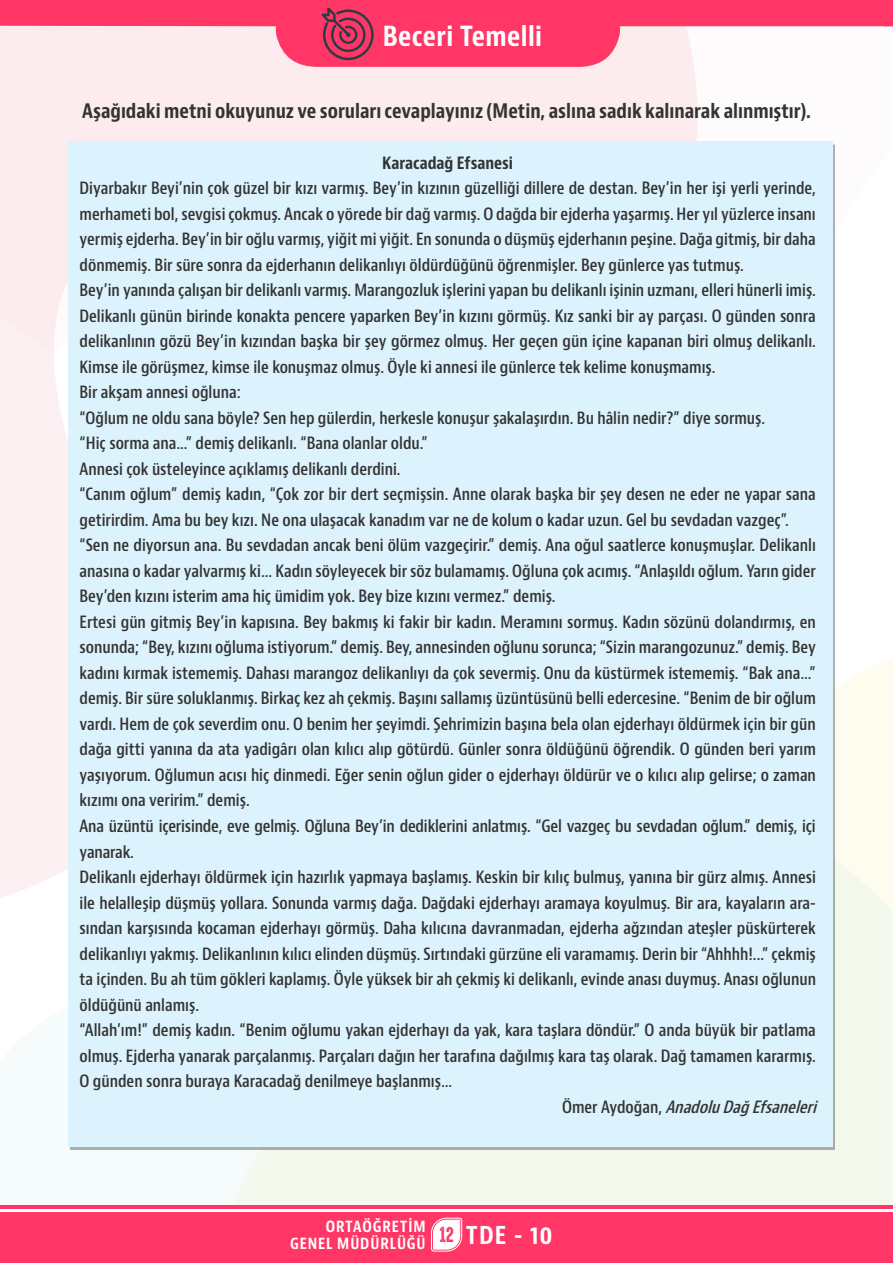
<style>
.page{position:relative;width:893px;height:1263px;background:#fff}
.page>*{position:absolute;margin:0;border:0;box-sizing:border-box;transform-origin:0 0}
.etkinlikadı{font:700 condensed 27px "Bernino Sans";letter-spacing:.015em;color:#fff}
.t1{font:700 condensed 24px "Bernino Sans";color:#fff}
.gövde_metin{font:700 condensed 19.5px "Bernino Sans";color:#333}
.gövde_metin-2{font:600 condensed 16.5px/25.5px "Bernino Sans";color:#333;text-align:justify}
.gövde_metin-3{font:italic 600 condensed 16.5px "Bernino Sans";color:#333}
.gövde_metin-4{font:700 condensed 16.5px "Bernino Sans";color:#333}
.t2{font:700 condensed 15px/17.2px "Bernino Sans";letter-spacing:.06em;color:#fff;text-align:right}
.s1{font-style:normal}
.s2{font-family:"High Voltage Rough";font-weight:400;font-stretch:normal;font-size:19.5px;color:#ff3666}
</style>
<div class="page">
<div style="left:0;top:67px;width:608px;height:7px;background:#fdecee"></div>
<hr style="left:0;top:1205px;width:893px;height:4px;background:#ff3666">
<div style="left:0;top:1212px;width:893px;height:51px;background:#ff3666"></div>
<svg style="left:0;top:0;width:893px;height:67px;background:#fe819f"></svg>
<svg style="left:430px;top:1217px;width:33px;height:35px"></svg>
<div style="left:68px;top:141px;width:765px;height:1005px;background:#dcf2fc"></div>
<svg style="left:321px;top:8px;width:53px;height:52px;background:#be375b"></svg>
<p class="etkinlikadı" style="left:383px;top:20px;width:161px">Beceri Temelli</p>
<p class="gövde_metin" style="left:82px;top:99px;width:730px">Aşağıdaki metni okuyunuz ve soruları cevaplayınız (Metin, aslına sadık kalınarak alınmıştır).</p>
<p class="gövde_metin-4" style="left:382px;top:153px;width:132px">Karacadağ Efsanesi</p>
<p class="gövde_metin-2" style="left:80px;top:176px;width:738px">Diyarbakır Beyi’nin çok güzel bir kızı varmış. Bey’in kızının güzelliği dillere de destan. Bey’in her işi yerli yerinde, merhameti bol, sevgisi çokmuş. Ancak o yörede bir dağ varmış. O dağda bir ejderha yaşarmış. Her yıl yüzlerce insanı yermiş ejderha. Bey’in bir oğlu varmış, yiğit mi yiğit. En sonunda o düşmüş ejderhanın peşine. Dağa gitmiş, bir daha dönmemiş. Bir süre sonra da ejderhanın delikanlıyı öldürdüğünü öğrenmişler. Bey günlerce yas tutmuş.</p>
<p class="gövde_metin-2" style="left:80px;top:278px;width:738px">Bey’in yanında çalışan bir delikanlı varmış. Marangozluk işlerini yapan bu delikanlı işinin uzmanı, elleri hünerli imiş.<br>Delikanlı günün birinde konakta pencere yaparken Bey’in kızını görmüş. Kız sanki bir ay parçası. O günden sonra delikanlının gözü Bey’in kızından başka bir şey görmez olmuş. Her geçen gün içine kapanan biri olmuş delikanlı.<br>Kimse ile görüşmez, kimse ile konuşmaz olmuş. Öyle ki annesi ile günlerce tek kelime konuşmamış.</p>
<p class="gövde_metin-2" style="left:80px;top:380px;width:163px">Bir akşam annesi oğluna:</p>
<p class="gövde_metin-2" style="left:80px;top:406px;width:687px">“Oğlum ne oldu sana böyle? Sen hep gülerdin, herkesle konuşur şakalaşırdın. Bu hâlin nedir?” diye sormuş.</p>
<p class="gövde_metin-2" style="left:80px;top:431px;width:350px">“Hiç sorma ana…” demiş delikanlı. “Bana olanlar oldu.”</p>
<p class="gövde_metin-2" style="left:80px;top:457px;width:323px">Annesi çok üsteleyince açıklamış delikanlı derdini.</p>
<p class="gövde_metin-2" style="left:80px;top:482px;width:738px">“Canım oğlum” demiş kadın, “Çok zor bir dert seçmişsin. Anne olarak başka bir şey desen ne eder ne yapar sana getirirdim. Ama bu bey kızı. Ne ona ulaşacak kanadım var ne de kolum o kadar uzun. Gel bu sevdadan vazgeç”.</p>
<p class="gövde_metin-2" style="left:80px;top:533px;width:738px">“Sen ne diyorsun ana. Bu sevdadan ancak beni ölüm vazgeçirir.” demiş. Ana oğul saatlerce konuşmuşlar. Delikanlı anasına o kadar yalvarmış ki… Kadın söyleyecek bir söz bulamamış. Oğluna çok acımış. “Anlaşıldı oğlum. Yarın gider Bey’den kızını isterim ama hiç ümidim yok. Bey bize kızını vermez.” demiş.</p>
<p class="gövde_metin-2" style="left:80px;top:610px;width:738px">Ertesi gün gitmiş Bey’in kapısına. Bey bakmış ki fakir bir kadın. Meramını sormuş. Kadın sözünü dolandırmış, en sonunda; “Bey, kızını oğluma istiyorum.” demiş. Bey, annesinden oğlunu sorunca; “Sizin marangozunuz.” demiş. Bey kadını kırmak istememiş. Dahası marangoz delikanlıyı da çok severmiş. Onu da küstürmek istememiş. “Bak ana…” demiş. Bir süre soluklanmış. Birkaç kez ah çekmiş. Başını sallamış üzüntüsünü belli edercesine. “Benim de bir oğlum vardı. Hem de çok severdim onu. O benim her şeyimdi. Şehrimizin başına bela olan ejderhayı öldürmek için bir gün dağa gitti yanına da ata yadigârı olan kılıcı alıp götürdü. Günler sonra öldüğünü öğrendik. O günden beri yarım yaşıyorum. Oğlumun acısı hiç dinmedi. Eğer senin oğlun gider o ejderhayı öldürür ve o kılıcı alıp gelirse; o zaman kızımı ona veririm.” demiş.</p>
<p class="gövde_metin-2" style="left:80px;top:814px;width:738px">Ana üzüntü içerisinde, eve gelmiş. Oğluna Bey’in dediklerini anlatmış. “Gel vazgeç bu sevdadan oğlum.” demiş, içi yanarak.</p>
<p class="gövde_metin-2" style="left:80px;top:865px;width:738px">Delikanlı ejderhayı öldürmek için hazırlık yapmaya başlamış. Keskin bir kılıç bulmuş, yanına bir gürz almış. Annesi ile helalleşip düşmüş yollara. Sonunda varmış dağa. Dağdaki ejderhayı aramaya koyulmuş. Bir ara, kayaların ara&shy;sından karşısında kocaman ejderhayı görmüş. Daha kılıcına davranmadan, ejderha ağzından ateşler püskürterek delikanlıyı yakmış. Delikanlının kılıcı elinden düşmüş. Sırtındaki gürzüne eli varamamış. Derin bir “Ahhhh!...” çekmiş ta içinden. Bu ah tüm gökleri kaplamış. Öyle yüksek bir ah çekmiş ki delikanlı, evinde anası duymuş. Anası oğlunun öldüğünü anlamış.</p>
<p class="gövde_metin-2" style="left:80px;top:1018px;width:738px">“Allah’ım!” demiş kadın. “Benim oğlumu yakan ejderhayı da yak, kara taşlara döndür.” O anda büyük bir patlama olmuş. Ejderha yanarak parçalanmış. Parçaları dağın her tarafına dağılmış kara taş olarak. Dağ tamamen kararmış.<br>O günden sonra buraya Karacadağ denilmeye başlanmış…</p>
<p class="gövde_metin-3" style="left:562px;top:1096px;width:261px"><span class="s1">Ö m e r A y d o ğ a n ,</span> AnadoluDağEfsaneleri</p>
<p class="t2" style="left:290px;top:1218px;width:137px">ORTAÖĞRETİM<br>GENEL MÜDÜRLÜĞÜ</p>
<h2 class="t1" style="left:439px;top:1221px;width:115px"><span class="s2">12</span> TDE - 10</h2>
</div>
